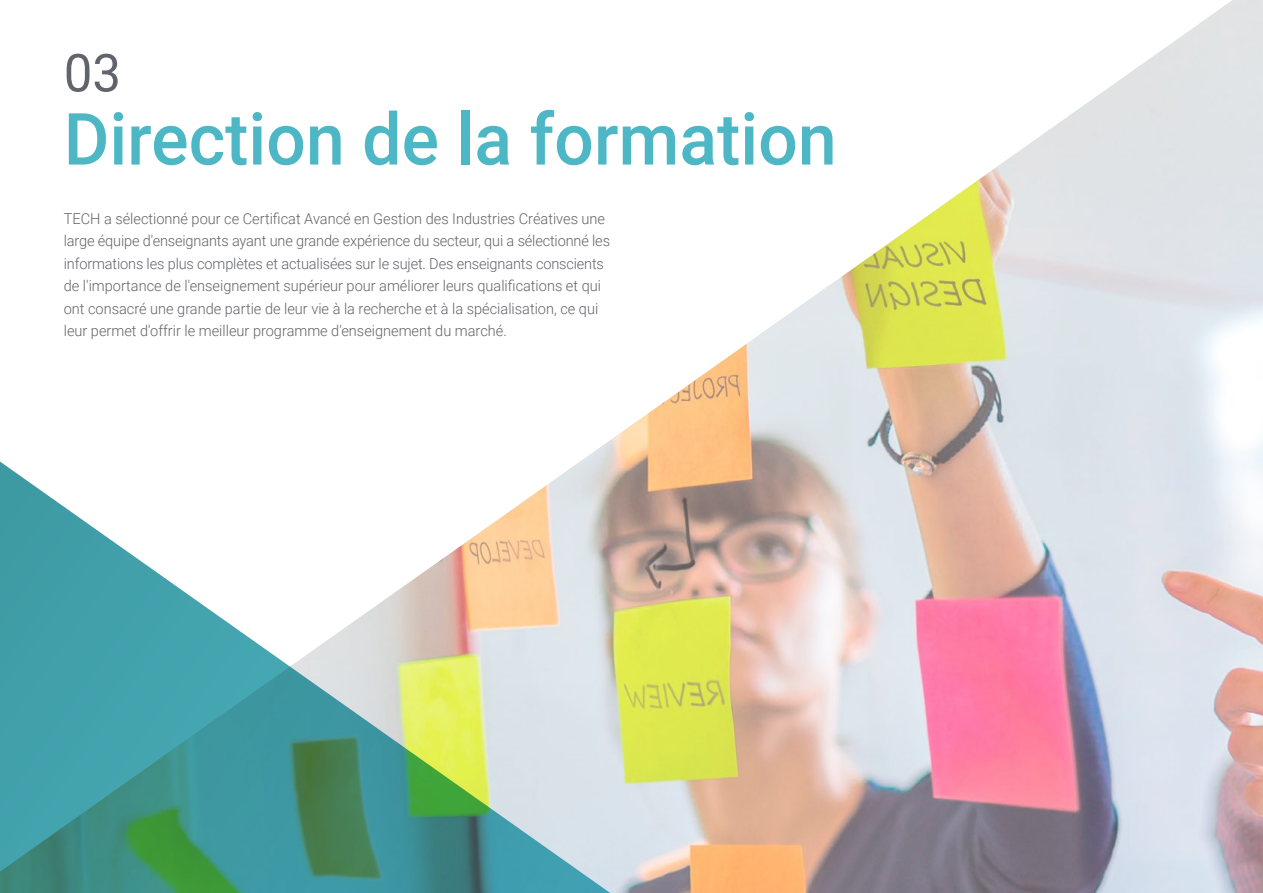
<style>
.page{position:relative;width:1263px;height:893px;background:#fff}
.page>*{position:absolute;margin:0;border:0;box-sizing:border-box;transform-origin:0 0}
.t1{font:500 72px "Roboto";color:#4db7c5}
.t2{font:52.5px "Roboto";color:#61646a}
.t3{font:300 15px/22.5px "Roboto";color:#61646a}
</style>
<div class="page">
<img style="left:602px;top:0;width:661px;height:893px">
<svg style="left:0;top:446px;width:640px;height:447px"></svg>
<h2 class="t2" style="left:64px;top:36px;width:59px">03</h2>
<h1 class="t1" style="left:64px;top:89px;width:774px">Direction de la formation</h1>
<p class="t3" style="left:64px;top:207px;width:548px">TECH a sélectionné pour ce Certificat Avancé en Gestion des Industries Créatives une large équipe d'enseignants ayant une grande expérience du secteur, qui a sélectionné les informations les plus complètes et actualisées sur le sujet. Des enseignants conscients de l'importance de l'enseignement supérieur pour améliorer leurs qualifications et qui ont consacré une grande partie de leur vie à la recherche et à la spécialisation, ce qui leur permet d'offrir le meilleur programme d'enseignement du marché.</p>
</div>
